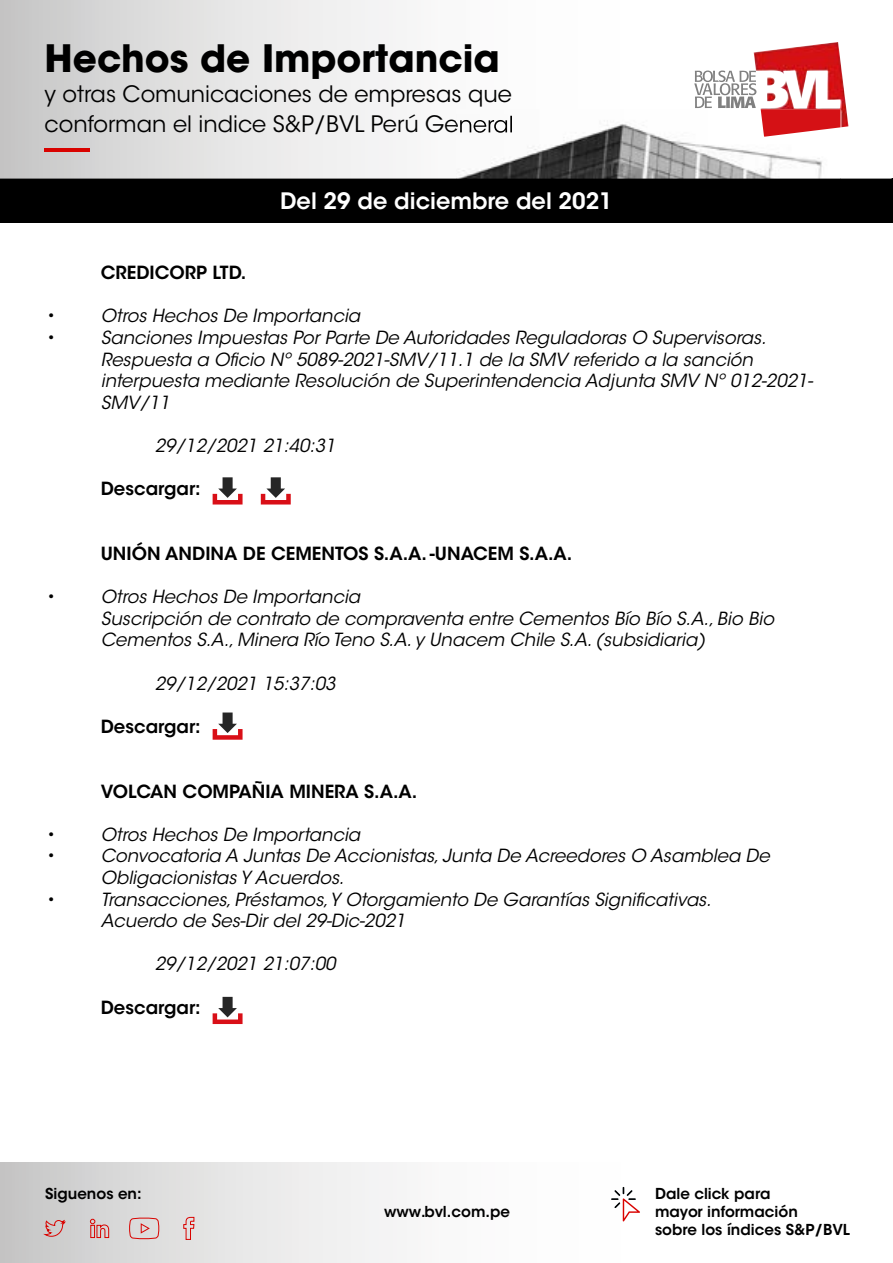
<style>
.page{position:relative;width:893px;height:1263px;background:#fff}
.page>*{position:absolute;margin:0;border:0;box-sizing:border-box;transform-origin:0 0}
.t1{font:700 37.5px "ITC Avant Garde Std";color:#000}
.t2{font:22.5px/30px "ITC Avant Garde Std";color:#000}
.t3{font:600 22.5px "ITC Avant Garde Std";color:#fff}
.t4{font:italic 18px/21.6px "ITC Avant Garde Std";color:#000}
.t5{font:600 18px "ITC Avant Garde Std";color:#000}
.t6{font:18px "ITC Avant Garde Std";color:#000}
.t7{font:600 15px/18px "ITC Avant Garde Std";color:#000}
</style>
<div class="page">
<div style="left:0;top:179px;width:893px;height:44px;background:#000"></div>
<svg style="left:0;top:0;width:892px;height:179px"></svg>
<img style="left:754px;top:42px;width:94px;height:85px">
<svg style="left:694px;top:71px;width:62px;height:37px"></svg>
<img style="left:456px;top:109px;width:384px;height:70px">
<img style="left:456px;top:115px;width:56px;height:20px">
<img style="left:456px;top:116px;width:56px;height:17px">
<img style="left:761px;top:109px;width:79px;height:28px">
<hr style="left:45px;top:148px;width:45px;height:3px;background:#d90300">
<svg style="left:1px;top:1162px;width:623px;height:101px"></svg>
<svg style="left:44px;top:1216px;width:151px;height:24px;background:#d7c1c0"></svg>
<svg style="left:611px;top:1187px;width:29px;height:34px"></svg>
<svg style="left:213px;top:712px;width:30px;height:28px"></svg>
<svg style="left:213px;top:997px;width:30px;height:27px"></svg>
<svg style="left:213px;top:477px;width:30px;height:27px"></svg>
<svg style="left:261px;top:477px;width:30px;height:27px"></svg>
<h1 class="t1" style="left:45px;top:34px;width:457px">Hechos de Importancia</h1>
<p class="t2" style="left:45px;top:80px;width:470px">y otras Comunicaciones de empresas que conforman el indice S&amp;P/BVL Perú General</p>
<p class="t5" style="left:101px;top:261px;width:147px">CREDICORP LTD.</p>
<p class="t3" style="left:280px;top:187px;width:334px">Del 29 de diciembre del 2021</p>
<p class="t6" style="left:47px;top:305px;width:10px">•</p>
<p class="t4" style="left:101px;top:305px;width:261px">Otros Hechos De Importancia</p>
<p class="t6" style="left:47px;top:326px;width:10px">•</p>
<p class="t4" style="left:101px;top:327px;width:713px">Sanciones Impuestas Por Parte De Autoridades Reguladoras O Supervisoras.<br>Respuesta a Oficio Nº 5089-2021-SMV/11.1 de la SMV referido a la sanción interpuesta mediante Resolución de Superintendencia Adjunta SMV Nº 012-2021- SMV/11</p>
<p class="t4" style="left:155px;top:435px;width:182px">29/12/2021 21:40:31</p>
<p class="t5" style="left:101px;top:477px;width:102px">Descargar:</p>
<p class="t5" style="left:101px;top:542px;width:473px">UNIÓN ANDINA DE CEMENTOS S.A.A. -UNACEM S.A.A.</p>
<p class="t6" style="left:47px;top:586px;width:10px">•</p>
<p class="t4" style="left:101px;top:586px;width:675px">Otros Hechos De Importancia<br>Suscripción de contrato de compraventa entre Cementos Bío Bío S.A., Bio Bio<br>Cementos S.A., Minera Río Teno S.A. y Unacem Chile S.A. (subsidiaria)</p>
<p class="t4" style="left:155px;top:673px;width:182px">29/12/2021 15:37:03</p>
<p class="t5" style="left:101px;top:715px;width:102px">Descargar:</p>
<p class="t5" style="left:101px;top:779px;width:318px">VOLCAN COMPAÑIA MINERA S.A.A.</p>
<p class="t6" style="left:47px;top:823px;width:10px">•</p>
<p class="t4" style="left:101px;top:824px;width:261px">Otros Hechos De Importancia</p>
<p class="t6" style="left:47px;top:845px;width:10px">•</p>
<p class="t4" style="left:101px;top:845px;width:670px">Convocatoria A Juntas De Accionistas, Junta De Acreedores O Asamblea De<br>Obligacionistas Y Acuerdos.</p>
<p class="t6" style="left:47px;top:888px;width:10px">•</p>
<p class="t4" style="left:101px;top:889px;width:612px">Transacciones, Préstamos, Y Otorgamiento De Garantías Significativas.<br>Acuerdo de Ses-Dir del 29-Dic-2021</p>
<p class="t4" style="left:155px;top:953px;width:182px">29/12/2021 21:07:00</p>
<p class="t5" style="left:101px;top:995px;width:102px">Descargar:</p>
<p class="t7" style="left:45px;top:1185px;width:98px">Siguenos en:</p>
<p class="t7" style="left:655px;top:1185px;width:196px">Dale click para<br>mayor información<br>sobre los índices S&amp;P/BVL</p>
<p class="t7" style="left:384px;top:1203px;width:127px">www.bvl.com.pe</p>
</div>
